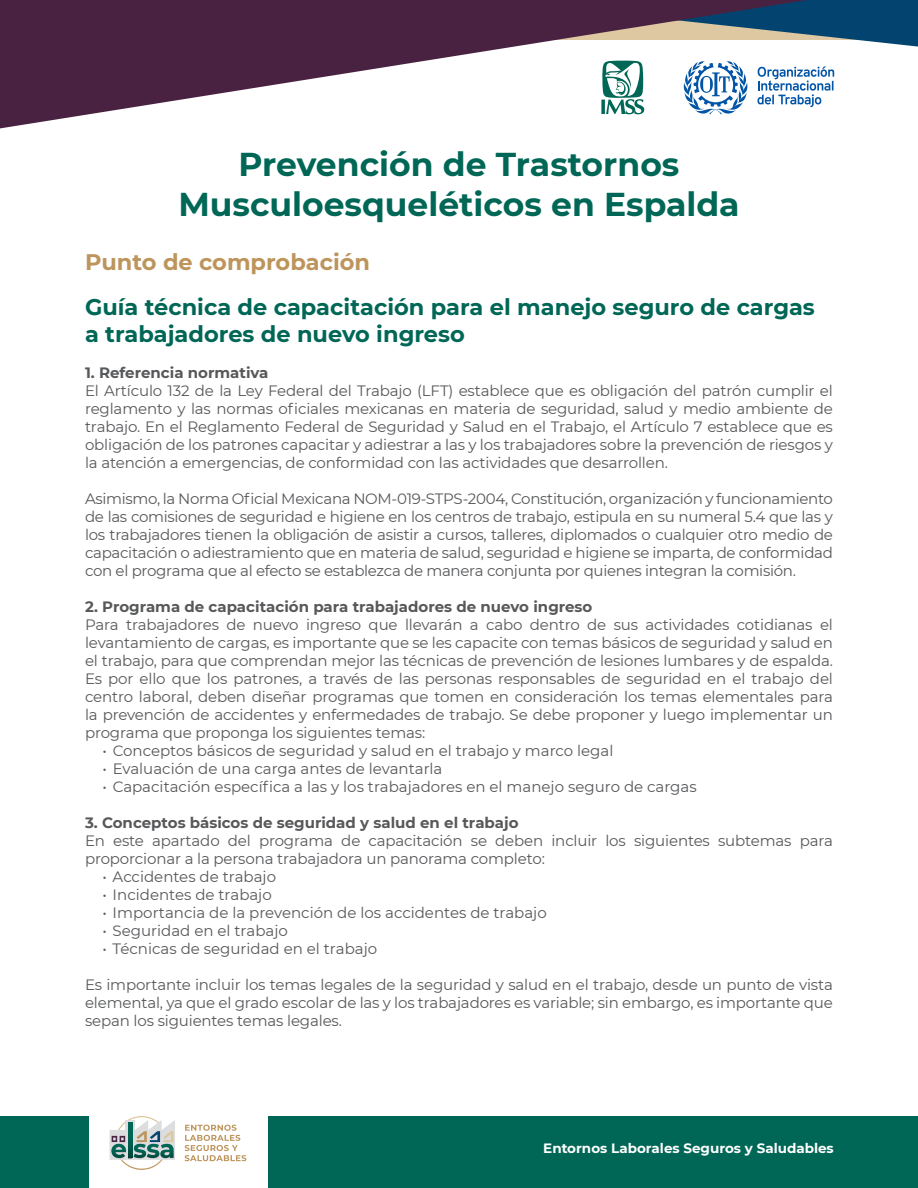
<style>
.page{position:relative;width:918px;height:1188px;background:#fff}
.page>*{position:absolute;margin:0;border:0;box-sizing:border-box;transform-origin:0 0}
.t1{font:700 33px/39.6px "Montserrat";color:#006756;text-align:center}
.t2{font:700 22.5px/27px "Montserrat";color:#006756}
.t3{font:700 22.5px "Montserrat";color:#bd955c}
.t4{font:15px/18px "Montserrat";letter-spacing:-.01em;color:#57585a;text-align:justify}
.t5{font:700 15px "Montserrat";color:#57585a}
.t6{font:700 13.5px "Montserrat";color:#fff}
</style>
<div class="page">
<div style="left:268px;top:1116px;width:650px;height:72px;background:#006756"></div>
<div style="left:0;top:1116px;width:88px;height:72px;background:#006756"></div>
<svg style="left:0;top:0;width:918px;height:129px"></svg>
<svg style="left:185px;top:1125px;width:61px;height:36px"></svg>
<svg style="left:110px;top:1116px;width:65px;height:54px"></svg>
<h1 class="t1" style="left:178px;top:143px;width:563px">Prevención de Trastornos<br>Musculoesqueléticos en Espalda</h1>
<h2 class="t3" style="left:85px;top:246px;width:287px">Punto de comprobación</h2>
<h2 class="t2" style="left:85px;top:292px;width:731px">Guía técnica de capacitación para el manejo seguro de cargas a trabajadores de nuevo ingreso</h2>
<p class="t5" style="left:85px;top:362px;width:185px">1. Referencia normativa</p>
<p class="t4" style="left:85px;top:381px;width:749px">El Artículo 132 de la Ley Federal del Trabajo (LFT) establece que es obligación del patrón cumplir el reglamento y las normas oficiales mexicanas en materia de seguridad, salud y medio ambiente de trabajo. En el Reglamento Federal de Seguridad y Salud en el Trabajo, el Artículo 7 establece que es obligación de los patrones capacitar y adiestrar a las y los trabajadores sobre la prevención de riesgos y la atención a emergencias, de conformidad con las actividades que desarrollen.</p>
<p class="t4" style="left:85px;top:489px;width:749px">Asimismo, la Norma Oficial Mexicana NOM-019-STPS-2004, Constitución, organización y funcionamiento de las comisiones de seguridad e higiene en los centros de trabajo, estipula en su numeral 5.4 que las y los trabajadores tienen la obligación de asistir a cursos, talleres, diplomados o cualquier otro medio de capacitación o adiestramiento que en materia de salud, seguridad e higiene se imparta, de conformidad con el programa que al efecto se establezca de manera conjunta por quienes integran la comisión.</p>
<p class="t5" style="left:85px;top:596px;width:509px">2. Programa de capacitación para trabajadores de nuevo ingreso</p>
<p class="t4" style="left:85px;top:615px;width:749px">Para trabajadores de nuevo ingreso que llevarán a cabo dentro de sus actividades cotidianas el levantamiento de cargas, es importante que se les capacite con temas básicos de seguridad y salud en el trabajo, para que comprendan mejor las técnicas de prevención de lesiones lumbares y de espalda.<br>Es por ello que los patrones, a través de las personas responsables de seguridad en el trabajo del centro laboral, deben diseñar programas que tomen en consideración los temas elementales para la prevención de accidentes y enfermedades de trabajo. Se debe proponer y luego implementar un programa que proponga los siguientes temas:</p>
<p class="t4" style="left:102px;top:741px;width:513px">• Conceptos básicos de seguridad y salud en el trabajo y marco legal</p>
<p class="t4" style="left:102px;top:759px;width:342px">• Evaluación de una carga antes de levantarla</p>
<p class="t4" style="left:102px;top:777px;width:596px">• Capacitación específica a las y los trabajadores en el manejo seguro de cargas</p>
<p class="t5" style="left:85px;top:812px;width:435px">3. Conceptos básicos de seguridad y salud en el trabajo</p>
<p class="t4" style="left:85px;top:831px;width:749px">En este apartado del programa de capacitación se deben incluir los siguientes subtemas para proporcionar a la persona trabajadora un panorama completo:</p>
<p class="t4" style="left:102px;top:867px;width:175px">• Accidentes de trabajo</p>
<p class="t4" style="left:102px;top:885px;width:171px">• Incidentes de trabajo</p>
<p class="t4" style="left:102px;top:903px;width:446px">• Importancia de la prevención de los accidentes de trabajo</p>
<p class="t4" style="left:102px;top:921px;width:187px">• Seguridad en el trabajo</p>
<p class="t4" style="left:102px;top:939px;width:276px">• Técnicas de seguridad en el trabajo</p>
<p class="t4" style="left:85px;top:975px;width:749px">Es importante incluir los temas legales de la seguridad y salud en el trabajo, desde un punto de vista elemental, ya que el grado escolar de las y los trabajadores es variable; sin embargo, es importante que sepan los siguientes temas legales.</p>
<p class="t6" style="left:543px;top:1138px;width:292px">Entornos Laborales Seguros y Saludables</p>
</div>
